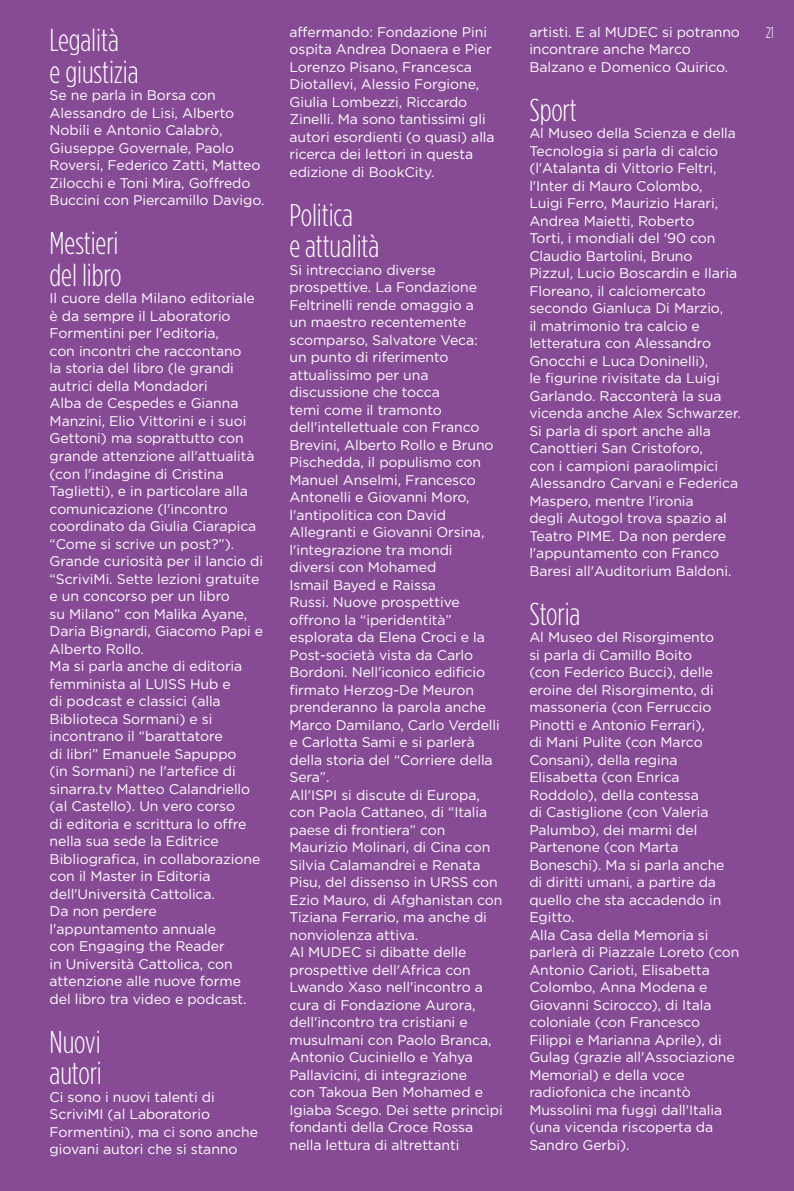
<style>
.page{position:relative;width:794px;height:1191px;background:#874b96}
.page>*{position:absolute;margin:0;border:0;box-sizing:border-box;transform-origin:0 0}
.t1{font:300 31.5px/31.5px "Gotham Condensed";letter-spacing:-.005em;color:#fff}
.t2{font:300 15.75px "Gotham Condensed";color:#fff}
.t3{font:14px/17.5px "Gotham";letter-spacing:-.005em;color:#fff}
</style>
<div class="page">
<h1 class="t1" style="left:50px;top:24px;width:90px">Legalità<br>e giustizia</h1>
<p class="t3" style="left:50px;top:86px;width:216px">Se ne parla in Borsa con<br>Alessandro de Lisi, Alberto<br>Nobili e Antonio Calabrò,<br>Giuseppe Governale, Paolo<br>Roversi, Federico Zatti, Matteo<br>Zilocchi e Toni Mira, Goffredo<br>Buccini con Piercamillo Davigo.</p>
<h1 class="t1" style="left:50px;top:227px;width:73px">Mestieri del libro</h1>
<p class="t3" style="left:50px;top:289px;width:215px">Il cuore della Milano editoriale è da sempre il Laboratorio<br>Formentini per l'editoria,<br>con incontri che raccontano<br>la storia del libro (le grandi autrici della Mondadori<br>Alba de Cespedes e Gianna<br>Manzini, Elio Vittorini e i suoi<br>Gettoni) ma soprattutto con grande attenzione all'attualità (con l'indagine di Cristina<br>Taglietti), e in particolare alla comunicazione (l'incontro coordinato da Giulia Ciarapica “Come si scrive un post?”).<br>Grande curiosità per il lancio di “ScriviMi. Sette lezioni gratuite e un concorso per un libro<br>su Milano” con Malika Ayane,<br>Daria Bignardi, Giacomo Papi e<br>Alberto Rollo.<br>Ma si parla anche di editoria femminista al LUISS Hub e<br>di podcast e classici (alla<br>Biblioteca Sormani) e si incontrano il “barattatore<br>di libri” Emanuele Sapuppo<br>(in Sormani) ne l'artefice di sinarra.tv Matteo Calandriello (al Castello). Un vero corso<br>di editoria e scrittura lo offre nella sua sede la Editrice<br>Bibliografica, in collaborazione con il Master in Editoria dell'Università Cattolica.<br>Da non perdere l'appuntamento annuale<br>con Engaging the Reader<br>in Università Cattolica, con attenzione alle nuove forme del libro tra video e podcast.</p>
<h1 class="t1" style="left:50px;top:1025px;width:54px">Nuovi autori</h1>
<p class="t3" style="left:50px;top:1087px;width:210px">Ci sono i nuovi talenti di<br>ScriviMI (al Laboratorio<br>Formentini), ma ci sono anche giovani autori che si stanno</p>
<p class="t3" style="left:289px;top:23px;width:207px">affermando: Fondazione Pini ospita Andrea Donaera e Pier<br>Lorenzo Pisano, Francesca<br>Diotallevi, Alessio Forgione,<br>Giulia Lombezzi, Riccardo<br>Zinelli. Ma sono tantissimi gli autori esordienti (o quasi) alla ricerca dei lettori in questa edizione di BookCity.</p>
<h1 class="t1" style="left:289px;top:198px;width:91px">Politica<br>e attualità</h1>
<p class="t3" style="left:289px;top:261px;width:215px">Si intrecciano diverse prospettive. La Fondazione<br>Feltrinelli rende omaggio a<br>un maestro recentemente scomparso, Salvatore Veca:<br>un punto di riferimento attualissimo per una discussione che tocca<br>temi come il tramonto dell'intellettuale con Franco<br>Brevini, Alberto Rollo e Bruno<br>Pischedda, il populismo con<br>Manuel Anselmi, Francesco<br>Antonelli e Giovanni Moro, l'antipolitica con David<br>Allegranti e Giovanni Orsina, l'integrazione tra mondi<br>diversi con Mohamed<br>Ismail Bayed e Raissa<br>Russi. Nuove prospettive offrono la “iperidentità” esplorata da Elena Croci e la<br>Post-società vista da Carlo<br>Bordoni. Nell'iconico edificio firmato Herzog-De Meuron prenderanno la parola anche<br>Marco Damilano, Carlo Verdelli e Carlotta Sami e si parlerà della storia del “Corriere della<br>Sera”.<br>All'ISPI si discute di Europa, con Paola Cattaneo, di “Italia paese di frontiera” con<br>Maurizio Molinari, di Cina con<br>Silvia Calamandrei e Renata<br>Pisu, del dissenso in URSS con<br>Ezio Mauro, di Afghanistan con<br>Tiziana Ferrario, ma anche di nonviolenza attiva.<br>Al MUDEC si dibatte delle prospettive dell'Africa con<br>Lwando Xaso nell'incontro a cura di Fondazione Aurora, dell'incontro tra cristiani e musulmani con Paolo Branca,<br>Antonio Cuciniello e Yahya<br>Pallavicini, di integrazione<br>con Takoua Ben Mohamed e<br>Igiaba Scego. Dei sette princìpi fondanti della Croce Rossa nella lettura di altrettanti</p>
<p class="t3" style="left:529px;top:23px;width:212px">artisti. E al MUDEC si potranno incontrare anche Marco<br>Balzano e Domenico Quirico.</p>
<h1 class="t1" style="left:529px;top:93px;width:49px">Sport</h1>
<p class="t3" style="left:529px;top:124px;width:213px">Al Museo della Scienza e della<br>Tecnologia si parla di calcio (l'Atalanta di Vittorio Feltri, l'Inter di Mauro Colombo,<br>Luigi Ferro, Maurizio Harari,<br>Andrea Maietti, Roberto<br>Torti, i mondiali del '90 con<br>Claudio Bartolini, Bruno<br>Pizzul, Lucio Boscardin e Ilaria<br>Floreano, il calciomercato secondo Gianluca Di Marzio,<br>il matrimonio tra calcio e letteratura con Alessandro<br>Gnocchi e Luca Doninelli),<br>le figurine rivisitate da Luigi<br>Garlando. Racconterà la sua vicenda anche Alex Schwarzer.<br>Si parla di sport anche alla<br>Canottieri San Cristoforo,<br>con i campioni paraolimpici<br>Alessandro Carvani e Federica<br>Maspero, mentre l'ironia<br>degli Autogol trova spazio al<br>Teatro PIME. Da non perdere l'appuntamento con Franco<br>Baresi all'Auditorium Baldoni.</p>
<h1 class="t1" style="left:529px;top:597px;width:53px">Storia</h1>
<p class="t3" style="left:529px;top:628px;width:212px">Al Museo del Risorgimento<br>si parla di Camillo Boito<br>(con Federico Bucci), delle eroine del Risorgimento, di massoneria (con Ferruccio<br>Pinotti e Antonio Ferrari),<br>di Mani Pulite (con Marco<br>Consani), della regina<br>Elisabetta (con Enrica<br>Roddolo), della contessa<br>di Castiglione (con Valeria<br>Palumbo), dei marmi del<br>Partenone (con Marta<br>Boneschi). Ma si parla anche di diritti umani, a partire da quello che sta accadendo in<br>Egitto.<br>Alla Casa della Memoria si parlerà di Piazzale Loreto (con<br>Antonio Carioti, Elisabetta<br>Colombo, Anna Modena e<br>Giovanni Scirocco), di Itala coloniale (con Francesco<br>Filippi e Marianna Aprile), di<br>Gulag (grazie all'Associazione<br>Memorial) e della voce radiofonica che incantò<br>Mussolini ma fuggì dall'Italia (una vicenda riscoperta da<br>Sandro Gerbi).</p>
<p class="t2" style="left:766px;top:24px;width:10px">21</p>
</div>
